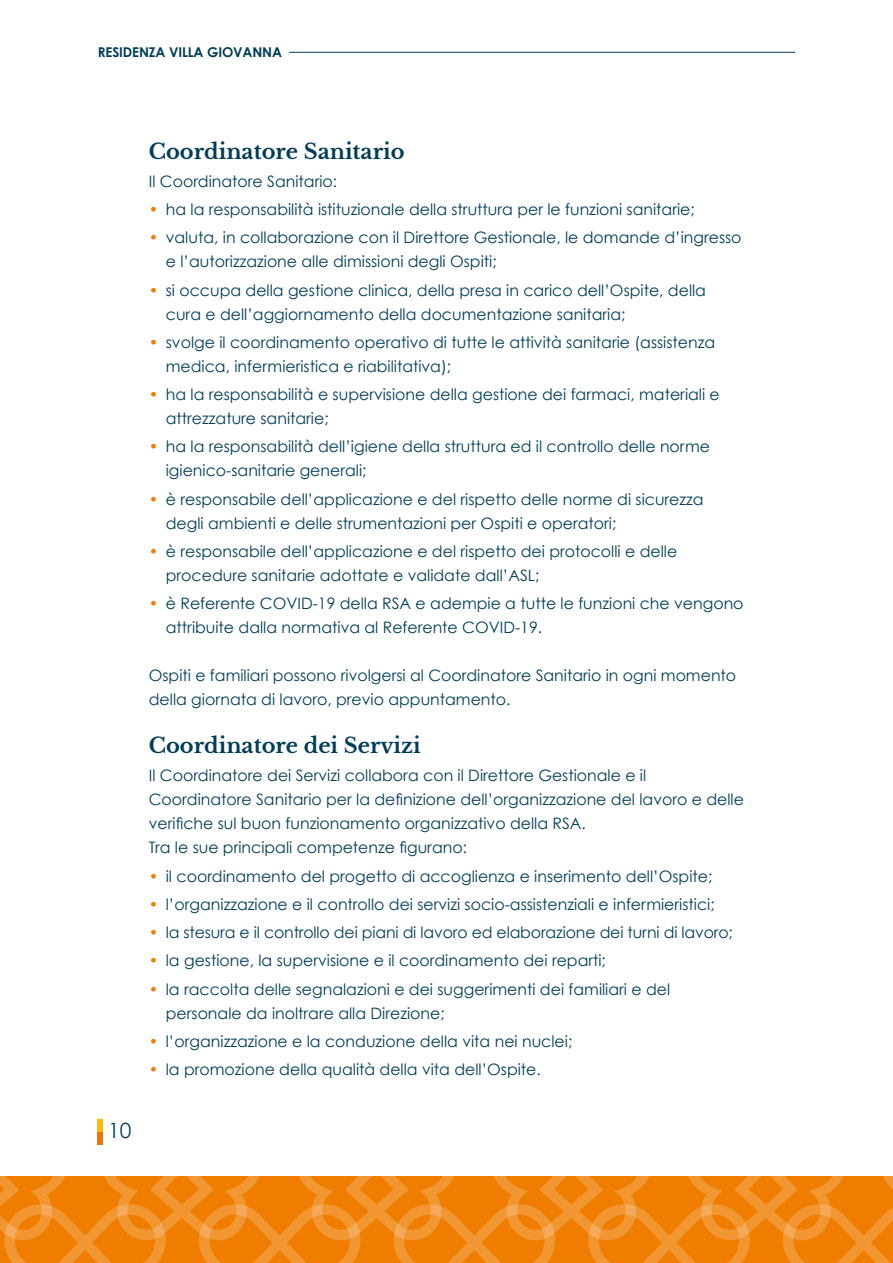
<style>
.page{position:relative;width:893px;height:1263px;background:#fff}
.page>*{position:absolute;margin:0;border:0;box-sizing:border-box;transform-origin:0 0}
.t1{font:700 21px "Libre Baskerville";color:#003d58}
.t2{font:21px "Century Gothic";color:#003d58}
.t3{font:15.75px/24px "Century Gothic";color:#003d58}
.t4{font:700 13.5px "Century Gothic";letter-spacing:-.01em;color:#003d58}
.s1{color:#ef7d00}
</style>
<div class="page">
<svg style="left:0;top:1176px;width:893px;height:87px;background:#f08613"></svg>
<hr style="left:289px;top:52px;width:506px;height:1px;background:#003d58">
<div style="left:98px;top:1132px;width:5px;height:12px;background:#ee740d"></div>
<div style="left:98px;top:1119px;width:5px;height:13px;background:#fbb908"></div>
<p class="t4" style="left:98px;top:44px;width:186px">RESIDENZA VILLA GIOVANNA</p>
<h1 class="t2" style="left:108px;top:1118px;width:25px">10</h1>
<h1 class="t1" style="left:149px;top:138px;width:257px">Coordinatore Sanitario</h1>
<p class="t3" style="left:149px;top:169px;width:190px">Il Coordinatore Sanitario:</p>
<p class="t3" style="left:149px;top:197px;width:547px"><span class="s1">•</span> ha la responsabilità istituzionale della struttura per le funzioni sanitarie;</p>
<p class="t3" style="left:166px;top:225px;width:577px;text-indent:-17px"><span class="s1">•</span> valuta, in collaborazione con il Direttore Gestionale, le domande d’ingresso e l’autorizzazione alle dimissioni degli Ospiti;</p>
<p class="t3" style="left:166px;top:278px;width:542px;text-indent:-17px"><span class="s1">•</span> si occupa della gestione clinica, della presa in carico dell’Ospite, della cura e dell’aggiornamento della documentazione sanitaria;</p>
<p class="t3" style="left:166px;top:330px;width:551px;text-indent:-17px"><span class="s1">•</span> svolge il coordinamento operativo di tutte le attività sanitarie (assistenza medica, infermieristica e riabilitativa);</p>
<p class="t3" style="left:166px;top:382px;width:555px;text-indent:-17px"><span class="s1">•</span> ha la responsabilità e supervisione della gestione dei farmaci, materiali e attrezzature sanitarie;</p>
<p class="t3" style="left:166px;top:434px;width:546px;text-indent:-17px"><span class="s1">•</span> ha la responsabilità dell’igiene della struttura ed il controllo delle norme igienico-sanitarie generali;</p>
<p class="t3" style="left:166px;top:487px;width:539px;text-indent:-17px"><span class="s1">•</span> è responsabile dell’applicazione e del rispetto delle norme di sicurezza degli ambienti e delle strumentazioni per Ospiti e operatori;</p>
<p class="t3" style="left:166px;top:539px;width:513px;text-indent:-17px"><span class="s1">•</span> è responsabile dell’applicazione e del rispetto dei protocolli e delle procedure sanitarie adottate e validate dall’ASL;</p>
<p class="t3" style="left:166px;top:591px;width:579px;text-indent:-17px"><span class="s1">•</span> è Referente COVID-19 della RSA e adempie a tutte le funzioni che vengono attribuite dalla normativa al Referente COVID-19.</p>
<p class="t3" style="left:149px;top:663px;width:589px">Ospiti e familiari possono rivolgersi al Coordinatore Sanitario in ogni momento della giornata di lavoro, previo appuntamento.</p>
<h1 class="t1" style="left:149px;top:733px;width:273px">Coordinatore dei Servizi</h1>
<p class="t3" style="left:149px;top:763px;width:597px">Il Coordinatore dei Servizi collabora con il Direttore Gestionale e il Coordinatore Sanitario per la definizione dell’organizzazione del lavoro e delle verifiche sul buon funzionamento organizzativo della RSA.<br>Tra le sue principali competenze figurano:</p>
<p class="t3" style="left:149px;top:864px;width:565px"><span class="s1">•</span> il coordinamento del progetto di accoglienza e inserimento dell’Ospite;</p>
<p class="t3" style="left:149px;top:892px;width:567px"><span class="s1">•</span> l’organizzazione e il controllo dei servizi socio-assistenziali e infermieristici;</p>
<p class="t3" style="left:149px;top:920px;width:586px"><span class="s1">•</span> la stesura e il controllo dei piani di lavoro ed elaborazione dei turni di lavoro;</p>
<p class="t3" style="left:149px;top:948px;width:459px"><span class="s1">•</span> la gestione, la supervisione e il coordinamento dei reparti;</p>
<p class="t3" style="left:166px;top:977px;width:506px;text-indent:-17px"><span class="s1">•</span> la raccolta delle segnalazioni e dei suggerimenti dei familiari e del personale da inoltrare alla Direzione;</p>
<p class="t3" style="left:149px;top:1029px;width:425px"><span class="s1">•</span> l’organizzazione e la conduzione della vita nei nuclei;</p>
<p class="t3" style="left:149px;top:1057px;width:394px"><span class="s1">•</span> la promozione della qualità della vita dell’Ospite.</p>
</div>
